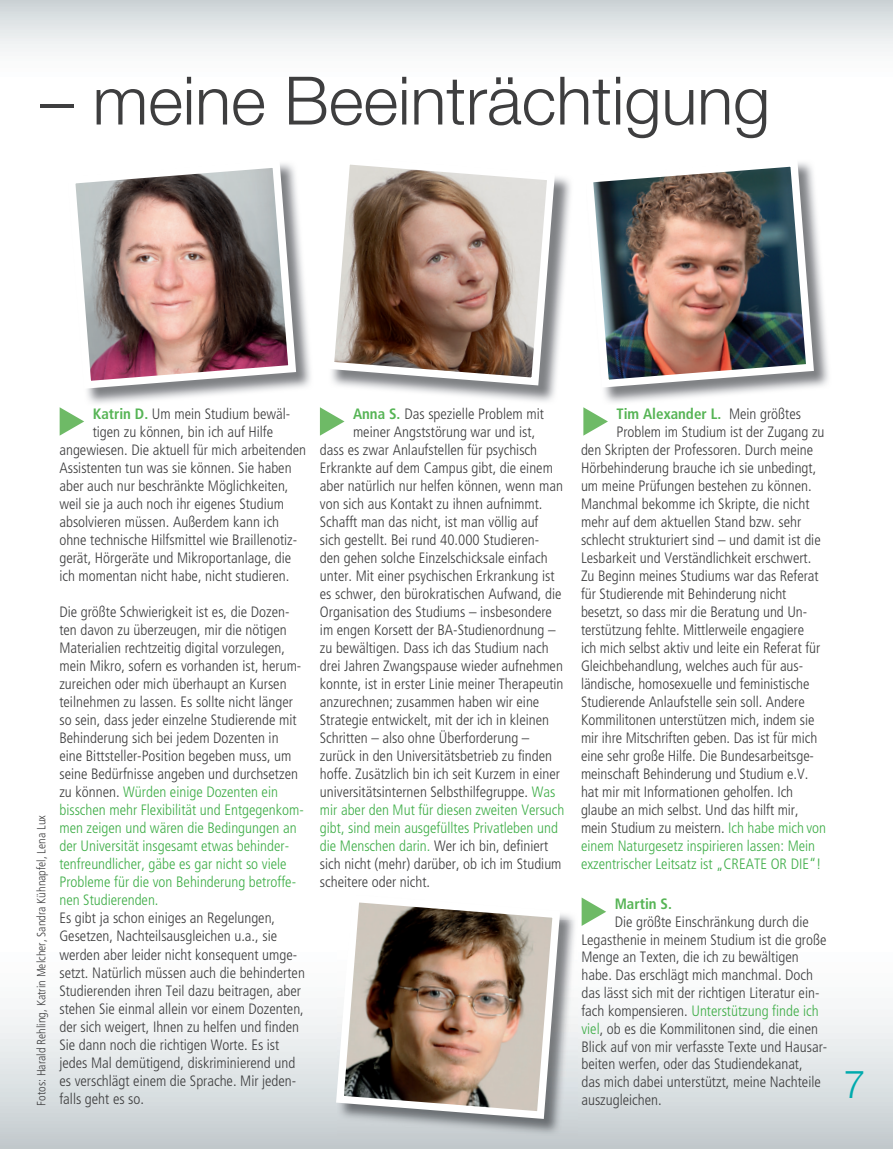
<style>
.page{position:relative;width:893px;height:1149px;background:#fff}
.page>*{position:absolute;margin:0;border:0;box-sizing:border-box;transform-origin:0 0}
.t1{font:300 66.75px "Helvetica Neue";color:#3e3e3f}
.t2{font:300 39px "Helvetica Neue";color:#00aaad}
.t3{font:300 condensed 15px/18px "Frutiger";color:#3e3e3f}
.t4{font:300 condensed 15px "Frutiger";color:#40ae49}
.t5{font:700 condensed 15px "Frutiger";color:#56b455}
.t6{font:300 condensed 12px "Frutiger";color:#3e3e3f}
.s1{font-weight:700;color:#56b455}
.s2{color:#40ae49}
.s3{font-weight:300;color:#3e3e3f}
</style>
<div class="page">
<svg style="left:0;top:919px;width:893px;height:229px"></svg>
<div style="left:0;top:0;width:893px;height:93px;background:linear-gradient(to bottom,#d2d9db,#fff)"></div>
<img style="left:87px;top:243px;width:224px;height:161px">
<img style="left:75px;top:163px;width:225px;height:229px">
<img style="left:387px;top:177px;width:184px;height:225px">
<svg style="left:331px;top:164px;width:228px;height:225px"></svg>
<svg style="left:320px;top:407px;width:24px;height:28px"></svg>
<svg style="left:60px;top:407px;width:24px;height:28px"></svg>
<svg style="left:582px;top:898px;width:24px;height:27px"></svg>
<svg style="left:583px;top:407px;width:25px;height:28px"></svg>
<img style="left:604px;top:243px;width:225px;height:160px">
<img style="left:593px;top:162px;width:225px;height:229px">
<img style="left:337px;top:914px;width:240px;height:221px">
<img style="left:332px;top:902px;width:232px;height:220px">
<h1 class="t1" style="left:41px;top:47px;width:731px">– meine Beeinträchtigung</h1>
<p class="t6" style="left:35px;top:1105px;width:292px;rotate:-90deg">Fotos: Harald Rehling, Katrin Melcher, Sandra Kühnapfel, Lena Lux</p>
<p class="t3" style="left:93px;top:405px;width:199px"><span class="s1">Katrin D.</span> Um mein Studium bewäl-</p>
<p class="t3" style="left:93px;top:423px;width:182px">tigen zu können, bin ich auf Hilfe</p>
<p class="t3" style="left:59px;top:441px;width:248px">angewiesen. Die aktuell für mich arbeitenden</p>
<p class="t3" style="left:59px;top:459px;width:234px">Assistenten tun was sie können. Sie haben</p>
<p class="t3" style="left:59px;top:477px;width:231px">aber auch nur beschränkte Möglichkeiten,</p>
<p class="t3" style="left:59px;top:495px;width:226px">weil sie ja auch noch ihr eigenes Studium</p>
<p class="t3" style="left:59px;top:513px;width:221px">absolvieren müssen. Außerdem kann ich</p>
<p class="t3" style="left:59px;top:531px;width:239px">ohne technische Hilfsmittel wie Braillenotiz-</p>
<p class="t3" style="left:59px;top:549px;width:233px">gerät, Hörgeräte und Mikroportanlage, die</p>
<p class="t3" style="left:59px;top:567px;width:231px">ich momentan nicht habe, nicht studieren.</p>
<p class="t3" style="left:59px;top:603px;width:246px">Die größte Schwierigkeit ist es, die Dozen&shy;ten davon zu überzeugen, mir die nötigen Materialien rechtzeitig digital vorzulegen, mein Mikro, sofern es vorhanden ist, herum&shy;zureichen oder mich überhaupt an Kursen teilnehmen zu lassen. Es sollte nicht länger so sein, dass jeder einzelne Studierende mit Behinderung sich bei jedem Dozenten in eine Bittsteller-Position begeben muss, um seine Bedürfnisse angeben und durchsetzen zu können. <span class="s2">Würden einige Dozenten ein<br>biss chen mehr Flexibilität und Entgegenkom&shy;men zeigen und wären die Bedingungen an der Universität insgesamt etwas behinder&shy;tenfreundlicher, gäbe es gar nicht so viele Probleme für die von Behinderung betroffe&shy;nen Studierenden.</span></p>
<p class="t3" style="left:59px;top:909px;width:247px">Es gibt ja schon einiges an Regelungen, Gesetzen, Nachteilsausgleichen u.a., sie werden aber leider nicht konsequent umge&shy;setzt. Natürlich müssen auch die behinderten Studierenden ihren Teil dazu beitragen, aber stehen Sie einmal allein vor einem Dozenten, der sich weigert, Ihnen zu helfen und finden Sie dann noch die richtigen Worte. Es ist jedes Mal demü tigend, diskriminierend und es verschlägt einem die Sprache. Mir jeden -</p>
<p class="t3" style="left:59px;top:1089px;width:86px">falls geht es so.</p>
<p class="t3" style="left:353px;top:405px;width:192px"><span class="s1">Anna S.</span> Das spezielle Problem mit</p>
<p class="t3" style="left:353px;top:423px;width:184px">meiner Angst störung war und ist,</p>
<p class="t3" style="left:320px;top:441px;width:219px">dass es zwar Anlaufstellen für psychisch</p>
<p class="t3" style="left:320px;top:459px;width:235px">Erkrankte auf dem Campus gibt, die einem</p>
<p class="t3" style="left:320px;top:477px;width:245px">aber natürlich nur helfen können, wenn man</p>
<p class="t3" style="left:320px;top:495px;width:224px">von sich aus Kontakt zu ihnen aufnimmt.</p>
<p class="t3" style="left:320px;top:513px;width:220px">Schafft man das nicht, ist man völlig auf</p>
<p class="t3" style="left:320px;top:531px;width:221px">sich gestellt. Bei rund 40.000 Studie ren-</p>
<p class="t3" style="left:320px;top:549px;width:229px">den gehen solche Einzelschicksale einfach</p>
<p class="t3" style="left:320px;top:567px;width:236px">unter. Mit einer psychischen Erkrankung ist</p>
<p class="t3" style="left:320px;top:585px;width:243px">es schwer, den bürokratischen Aufwand, die</p>
<p class="t3" style="left:320px;top:603px;width:234px">Organisation des Studiums – insbesondere</p>
<p class="t3" style="left:320px;top:621px;width:237px">im engen Korsett der BA-Studienordnung –</p>
<p class="t3" style="left:320px;top:639px;width:230px">zu be wäl tigen. Dass ich das Studium nach</p>
<p class="t3" style="left:320px;top:657px;width:245px">drei Jahren Zwangspause wieder aufnehmen</p>
<p class="t3" style="left:320px;top:675px;width:245px">konnte, ist in erster Linie meiner Therapeutin</p>
<p class="t3" style="left:320px;top:693px;width:221px">anzurechnen; zusammen haben wir eine</p>
<p class="t3" style="left:320px;top:711px;width:231px">Strategie entwickelt, mit der ich in kleinen</p>
<p class="t3" style="left:320px;top:729px;width:211px">Schritten – also ohne Überforderung –</p>
<p class="t3" style="left:320px;top:747px;width:234px">zurück in den Universitätsbetrieb zu finden</p>
<p class="t3" style="left:320px;top:765px;width:241px">hoffe. Zusätzlich bin ich seit Kurzem in einer</p>
<p class="t3" style="left:320px;top:783px;width:237px">universitätsinternen Selbsthilfegruppe. <span class="s2">Was</span></p>
<p class="t4" style="left:320px;top:801px;width:246px">mir aber den Mut für diesen zweiten Versuch</p>
<p class="t4" style="left:320px;top:819px;width:240px">gibt, sind mein ausgefülltes Privatleben und</p>
<p class="t3" style="left:320px;top:837px;width:230px"><span class="s2">die Menschen darin.</span> Wer ich bin, definiert</p>
<p class="t3" style="left:320px;top:855px;width:243px">sich nicht (mehr) darüber, ob ich im Studium</p>
<p class="t3" style="left:320px;top:873px;width:112px">scheitere oder nicht.</p>
<p class="t5" style="left:616px;top:405px;width:186px">Tim Alexander L. <span class="s3">Mein größtes</span></p>
<p class="t3" style="left:616px;top:423px;width:210px">Problem im Studium ist der Zugang zu</p>
<p class="t3" style="left:581px;top:441px;width:234px">den Skripten der Professoren. Durch meine</p>
<p class="t3" style="left:581px;top:459px;width:237px">Hörbehinderung brauche ich sie unbedingt,</p>
<p class="t3" style="left:581px;top:477px;width:232px">um meine Prüfungen bestehen zu können.</p>
<p class="t3" style="left:581px;top:495px;width:230px">Manchmal bekomme ich Skripte, die nicht</p>
<p class="t3" style="left:581px;top:513px;width:222px">mehr auf dem aktuellen Stand bzw. sehr</p>
<p class="t3" style="left:581px;top:531px;width:241px">schlecht strukturiert sind – und damit ist die</p>
<p class="t3" style="left:581px;top:549px;width:232px">Lesbarkeit und Verständlichkeit erschwert.</p>
<p class="t3" style="left:581px;top:567px;width:239px">Zu Beginn meines Studiums war das Referat</p>
<p class="t3" style="left:581px;top:585px;width:207px">für Studierende mit Behinderung nicht</p>
<p class="t3" style="left:581px;top:603px;width:228px">bes etzt, so dass mir die Beratung und Un-</p>
<p class="t3" style="left:581px;top:621px;width:225px">terstützung fehlte. Mittlerweile engagiere</p>
<p class="t3" style="left:581px;top:639px;width:241px">ich mich selbst aktiv und leite ein Referat für</p>
<p class="t3" style="left:581px;top:657px;width:224px">Gleichbehandlung, welches auch für aus-</p>
<p class="t3" style="left:581px;top:675px;width:230px">ländische, homosexuelle und feministische</p>
<p class="t3" style="left:581px;top:693px;width:225px">Studierende Anlaufstelle sein soll. Andere</p>
<p class="t3" style="left:581px;top:711px;width:235px">Kommilitonen unterstützen mich, indem sie</p>
<p class="t3" style="left:581px;top:729px;width:238px">mir ihre Mitschriften geben. Das ist für mich</p>
<p class="t3" style="left:581px;top:747px;width:235px">eine sehr große Hilfe. Die Bundesarbeitsge-</p>
<p class="t3" style="left:581px;top:765px;width:229px">meinschaft Behinderung und Studium e.V.</p>
<p class="t3" style="left:581px;top:783px;width:214px">hat mir mit Informationen geholfen. Ich</p>
<p class="t3" style="left:581px;top:801px;width:219px">glaube an mich selbst. Und das hilft mir,</p>
<p class="t3" style="left:581px;top:819px;width:247px">mein Studium zu meistern. <span class="s2">Ich habe mich von</span></p>
<p class="t4" style="left:581px;top:837px;width:236px">einem Naturgesetz inspirieren lassen: Mein</p>
<p class="t4" style="left:581px;top:855px;width:242px">exzentrischer Leitsatz ist „CREATE OR DIE“!</p>
<p class="t5" style="left:615px;top:894px;width:59px">Martin S.</p>
<p class="t3" style="left:581px;top:912px;width:248px;text-indent:33px">Die größte Einschrän kung durch die Lega sthenie in meinem Studium ist die große Menge an Texten, die ich zu bewältigen habe. Das erschlägt mich manchmal. Doch das lässt sich mit der richtigen Literatur ein&shy;fach kompensieren. <span class="s2">Unterstützung finde ich viel</span>, ob es die Kommilitonen sind, die einen Blick auf von mir verfasste Texte und Hausar&shy;beiten werfen, oder das Studien dekanat,<br>das mich dabei unterstützt, meine Nachteile auszugleichen.</p>
<h2 class="t2" style="left:844px;top:1052px;width:23px">7</h2>
</div>
